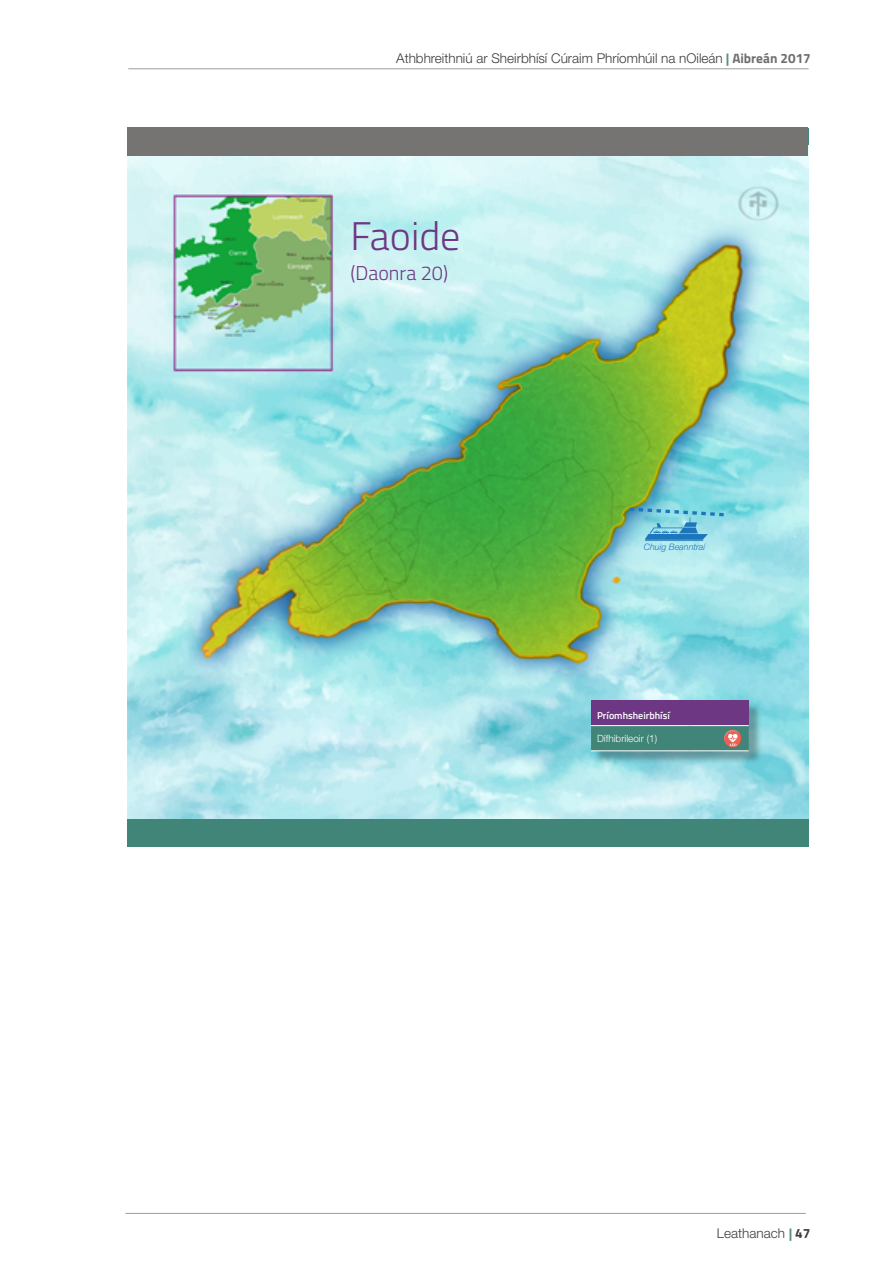
<style>
.page{position:relative;width:893px;height:1263px;background:#fff}
.page>*{position:absolute;margin:0;border:0;box-sizing:border-box;transform-origin:0 0}
.t1{font:300 40.05px "Titillium Web";color:#6e3784}
.t2{font:300 19.95px "Titillium Web";color:#6e3784}
.t3{font:300 13.5px "Helvetica Neue LT Std";color:#3c3c3b}
.t4{font:600 10.05px "Titillium Web";color:#fff}
.t5{font:300 10.05px "Helvetica Neue LT Std";color:#fff}
.t6{font:italic 300 8.85px "Helvetica Neue LT Std";color:#1d76bb}
.s1{font-family:"Titillium Web";font-weight:700;color:#598f84}
.s2{font-family:"Titillium Web";font-weight:700;color:#706f6f}
.s3{font-family:"Titillium Web";font-weight:700}
</style>
<div class="page">
<hr style="left:128px;top:68px;width:681px;height:1px;background:#9d9d9c">
<hr style="left:125px;top:1213px;width:681px;height:1px;background:#9d9d9c">
<div style="left:128px;top:128px;width:681px;height:718px;background:#408578"></div>
<img style="left:128px;top:145px;width:681px;height:674px">
<div style="left:593px;top:703px;width:168px;height:61px;background:#000;opacity:.3"></div>
<div style="left:591px;top:700px;width:158px;height:26px;background:#6e3784"></div>
<hr style="left:591px;top:725px;width:99px;height:1px;background:#fff">
<hr style="left:690px;top:725px;width:59px;height:1px;background:#fff">
<svg style="left:591px;top:726px;width:158px;height:25px"></svg>
<div style="left:723px;top:729px;width:19px;height:14px;background:#fff;opacity:.75"></div>
<div style="left:723px;top:733px;width:19px;height:15px;background:#000;opacity:.75"></div>
<svg style="left:626px;top:506px;width:101px;height:35px;background:#72c0d6"></svg>
<div style="left:128px;top:128px;width:680px;height:28px;background:#767472"></div>
<p class="t3" style="left:396px;top:50px;width:416px">Athbhreithniú ar Sheirbhísí Cúraim Phríomhúil na nOileán <span class="s1">|</span> <span class="s2">Aibreán 2017</span></p>
<h1 class="t1" style="left:350px;top:207px;width:112px">Faoide</h1>
<h2 class="t2" style="left:350px;top:259px;width:99px">(Daonra 20)</h2>
<p class="t6" style="left:644px;top:542px;width:63px">Chuig Beanntraí</p>
<p class="t4" style="left:597px;top:707px;width:74px">Príomhsheirbhísí</p>
<p class="t5" style="left:597px;top:732px;width:62px">Dífhibrileoir (1)</p>
<p class="t3" style="left:717px;top:1225px;width:95px">Leathanach <span class="s1">|</span> <span class="s3">47</span></p>
</div>
